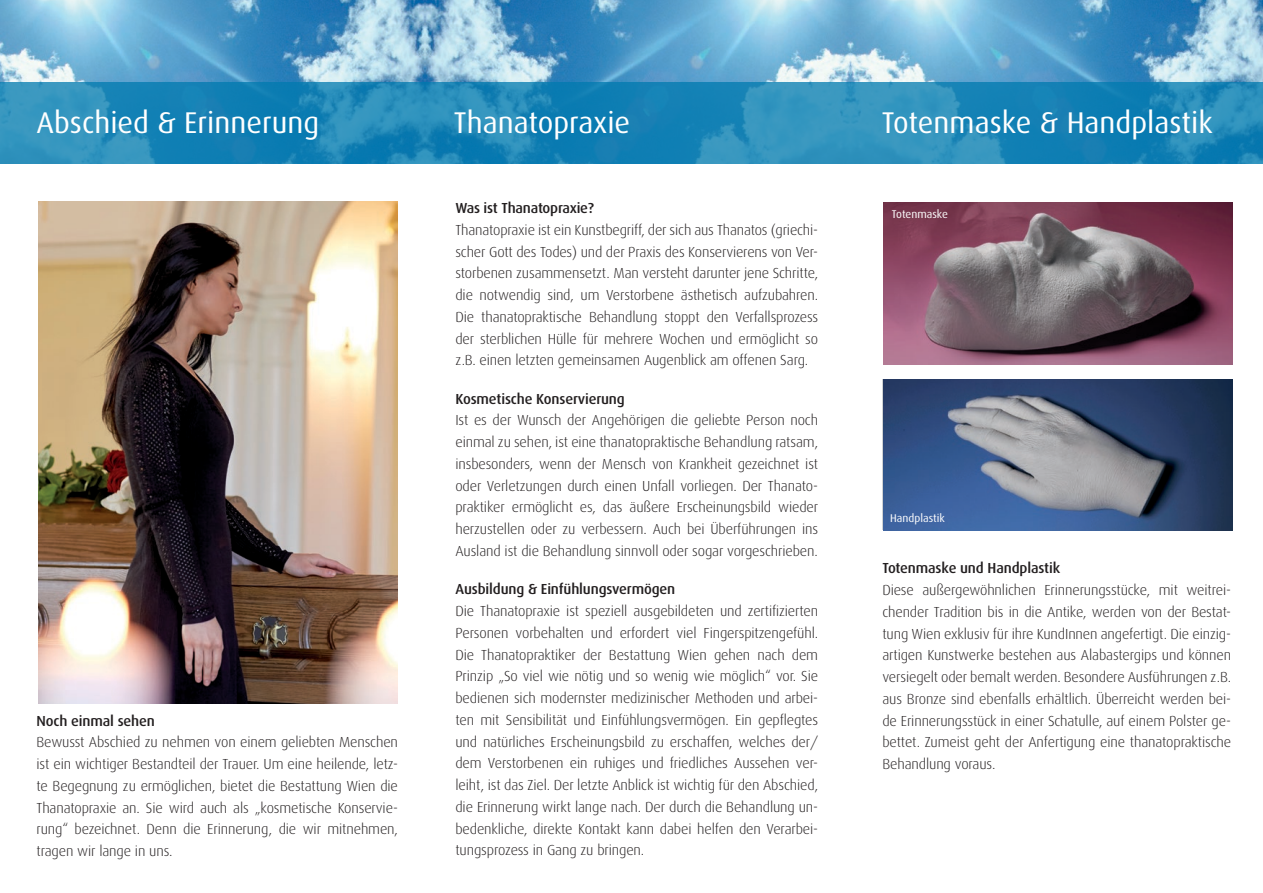
<style>
.page{position:relative;width:1263px;height:893px;background:#fff}
.page>*{position:absolute;margin:0;border:0;box-sizing:border-box;transform-origin:0 0}
.t1{font:30px "Dax";color:#fff}
.t2{font:300 14.55px/21.8px "Dax";letter-spacing:-.01em;color:#231f20;text-align:justify}
.t3{font:500 14.55px "Dax";letter-spacing:-.01em;color:#231f20}
.t4{font:11.25px "Dax";color:#fff}
</style>
<div class="page">
<img style="left:0;top:0;width:1263px;height:82px">
<svg style="left:0;top:82px;width:1263px;height:82px;background:#1f88b8"></svg>
<img style="left:883px;top:379px;width:349px;height:151px">
<img style="left:884px;top:203px;width:349px;height:162px">
<img style="left:39px;top:202px;width:359px;height:502px">
<h1 class="t1" style="left:37px;top:106px;width:284px">Abschied &amp; Erinnerung</h1>
<h1 class="t1" style="left:454px;top:106px;width:178px">Thanatopraxie</h1>
<h1 class="t1" style="left:882px;top:106px;width:332px">Totenmaske &amp; Handplastik</h1>
<p class="t3" style="left:37px;top:712px;width:120px">Noch einmal sehen</p>
<p class="t2" style="left:37px;top:732px;width:363px">Bewusst Abschied zu nehmen von einem geliebten Menschen ist ein wichtiger Bestandteil der Trauer. Um eine heilende, letz&shy;te Begegnung zu ermöglichen, bietet die Bestattung Wien die Thanatopraxie an. Sie wird auch als „kosmetische Konservie&shy;rung“ bezeichnet. Denn die Erinnerung, die wir mitnehmen, tragen wir lange in uns.</p>
<p class="t3" style="left:455px;top:200px;width:140px">Was ist Thanatopraxie?</p>
<p class="t2" style="left:455px;top:219px;width:364px">Thanatopraxie ist ein Kunstbegriff, der sich aus Thanatos (griechi&shy;scher Gott des Todes) und der Praxis des Konservierens von Ver&shy;storbenen zusammensetzt. Man versteht darunter jene Schritte, die notwendig sind, um Verstorbene ästhetisch aufzubahren.<br>Die thanatopraktische Behandlung stoppt den Verfallsprozess der sterblichen Hülle für mehrere Wochen und ermöglicht so z.B. einen letzten gemeinsamen Augenblick am offenen Sarg.</p>
<p class="t3" style="left:455px;top:391px;width:171px">Kosmetische Konservierung</p>
<p class="t2" style="left:455px;top:410px;width:364px">Ist es der Wunsch der Angehörigen die geliebte Person noch einmal zu sehen, ist eine thanatopraktische Behandlung ratsam, insbesonders, wenn der Mensch von Krankheit gezeichnet ist oder Verletzungen durch einen Unfall vorliegen. Der Thanato&shy;praktiker ermöglicht es, das äußere Erscheinungsbild wieder herzustellen oder zu verbessern. Auch bei Überführungen ins Ausland ist die Behandlung sinnvoll oder sogar vorgeschrieben.</p>
<p class="t3" style="left:455px;top:581px;width:221px">Ausbildung &amp; Einfühlungsvermögen</p>
<p class="t2" style="left:455px;top:600px;width:364px">Die Thanatopraxie ist speziell ausgebildeten und zertifizierten Personen vorbehalten und erfordert viel Fingerspitzengefühl.<br>Die Thanatopraktiker der Bestattung Wien gehen nach dem Prinzip „So viel wie nötig und so wenig wie möglich“ vor. Sie bedienen sich modernster medizinischer Methoden und arbei&shy;ten mit Sensibilität und Einfühlungsvermögen. Ein gepflegtes und natürliches Erscheinungsbild zu erschaffen, welches der/ dem Verstorbenen ein ruhiges und friedliches Aussehen ver&shy;leiht, ist das Ziel. Der letzte Anblick ist wichtig für den Abschied, die Erinnerung wirkt lange nach. Der durch die Behandlung un&shy;bedenkliche, direkte Kontakt kann dabei helfen den Verarbei&shy;tungsprozess in Gang zu bringen.</p>
<p class="t4" style="left:892px;top:208px;width:58px">Totenmaske</p>
<p class="t4" style="left:890px;top:512px;width:56px">Handplastik</p>
<p class="t3" style="left:882px;top:560px;width:179px">Totenmaske und Handplastik</p>
<p class="t2" style="left:882px;top:579px;width:350px">Diese außergewöhnlichen Erinnerungsstücke, mit weitrei&shy;chender Tradition bis in die Antike, werden von der Bestat&shy;tung Wien exklusiv für ihre KundInnen angefertigt. Die einzig&shy;artigen Kunstwerke bestehen aus Alabastergips und können versiegelt oder bemalt werden. Besondere Ausführungen z.B. aus Bronze sind ebenfalls erhältlich. Überreicht werden bei&shy;de Erinnerungsstück in einer Schatulle, auf einem Polster ge&shy;bettet. Zumeist geht der Anfertigung eine thanatopraktische Behandlung voraus.</p>
</div>
